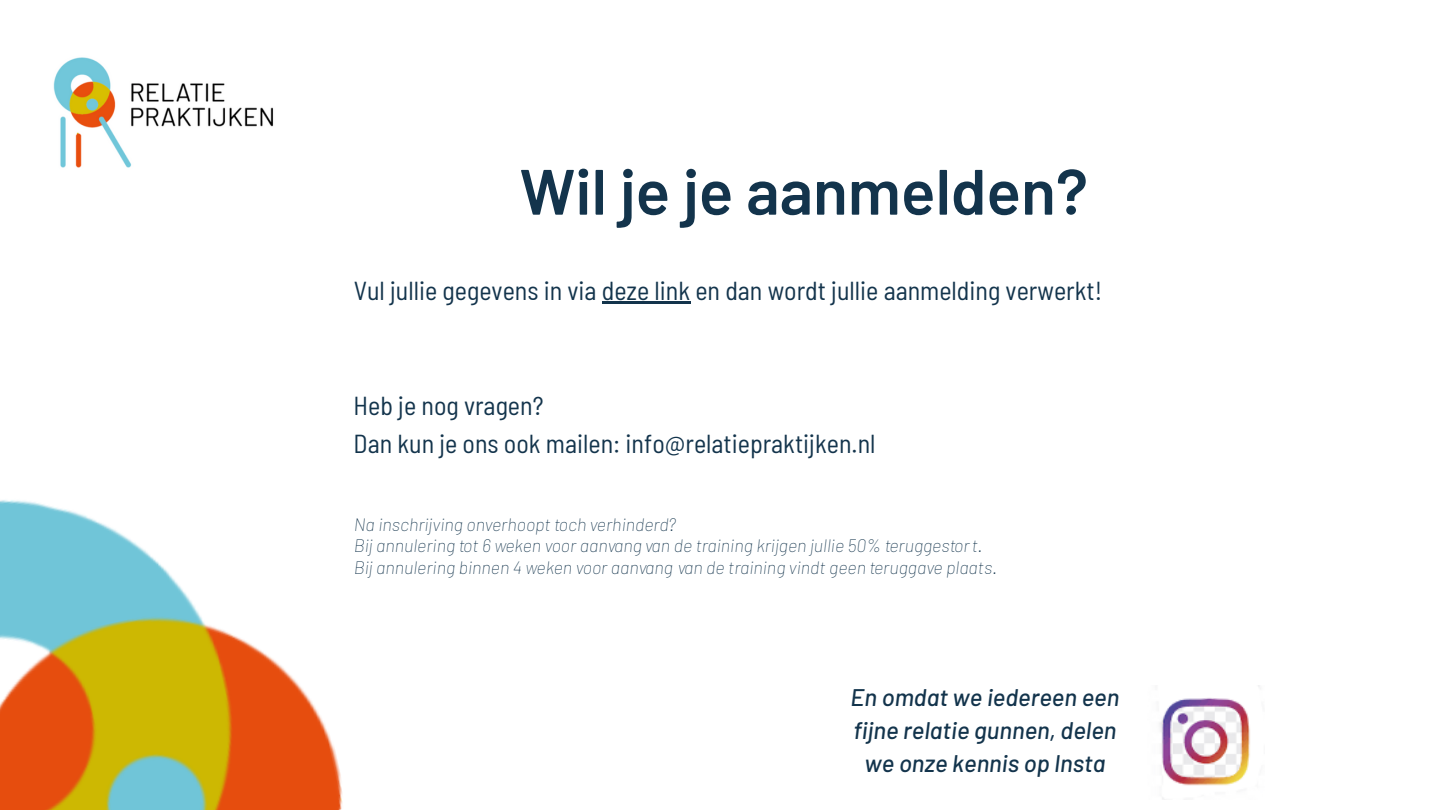
<style>
.page{position:relative;width:1440px;height:810px;background:#fff}
.page>*{position:absolute;margin:0;border:0;box-sizing:border-box;transform-origin:0 0}
.t1{font:600 64px "Barlow";color:#13344c}
.t2{font:semi-condensed 26px/38px "Barlow";color:#13344c}
.t3{font:italic 500 24px/33px "Barlow";color:#13344c;text-align:center}
.t4{font:italic 100 18px/21.6px "Barlow";color:#13344c}
</style>
<div class="page">
<hr style="left:602px;top:302px;width:88px;height:2px;background:#13344c">
<img style="left:0;top:500px;width:343px;height:310px">
<img style="left:1159px;top:686px;width:101px;height:114px">
<img style="left:53px;top:57px;width:221px;height:111px">
<h1 class="t1" style="left:520px;top:151px;width:570px">Wil je je aanmelden?</h1>
<h2 class="t2" style="left:354px;top:271px;width:750px">Vul jullie gegevens in via deze link en dan wordt jullie aanmelding verwerkt!</h2>
<h2 class="t2" style="left:354px;top:386px;width:523px">Heb je nog vragen?<br>Dan kun je ons ook mailen: info@relatiepraktijken.nl</h2>
<p class="t4" style="left:354px;top:513px;width:645px">Na inschrijving onverhoopt toch verhinderd?<br>Bij annulering tot 6 weken voor aanvang van de training krijgen jullie 50% teruggestort.<br>Bij annulering binnen 4 weken voor aanvang van de training vindt geen teruggave plaats.</p>
<h3 class="t3" style="left:851px;top:680px;width:270px">En omdat we iedereen een fijne relatie gunnen, delen we onze kennis op Insta</h3>
</div>
